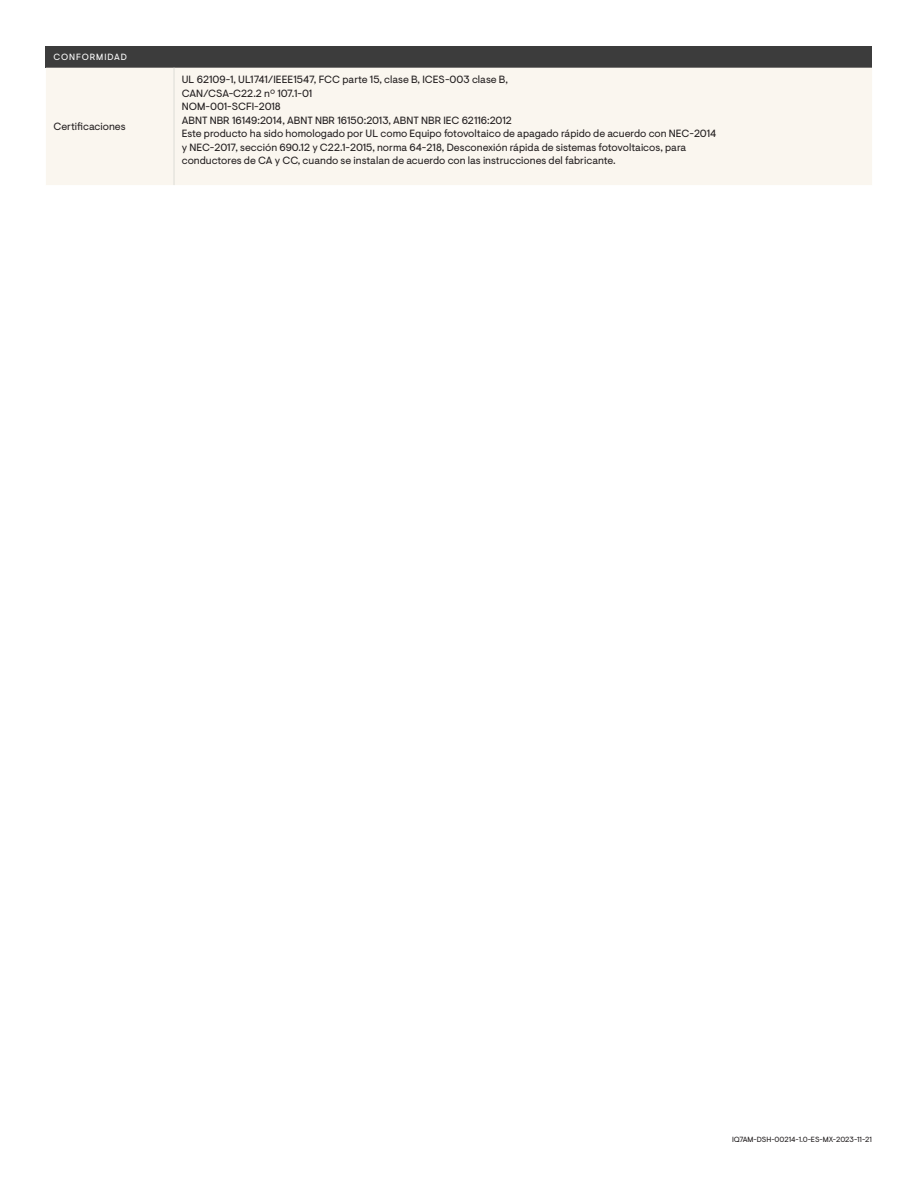
<style>
.page{position:relative;width:918px;height:1188px;background:#fff}
.page>*{position:absolute;margin:0;border:0;box-sizing:border-box;transform-origin:0 0}
.Specification_left_aligned{font:10.5px/13.5px "Enphase Visuelt";color:#231f20}
.Specification_left_col{font:10.5px "Enphase Visuelt";color:#231f20}
.Specification_first_cell{font:9px "Enphase Visuelt";letter-spacing:.1em;color:#fff}
.Footnote_right{font:7.5px "Enphase Visuelt";color:#231f20}
</style>
<div class="page">
<div style="left:46px;top:46px;width:826px;height:22px;background:#3c3c3c"></div>
<div style="left:46px;top:68px;width:826px;height:117px;background:#faf6ef"></div>
<hr style="left:174px;top:68px;width:1px;height:117px;background:#dcdcd6">
<p class="Specification_first_cell" style="left:53px;top:52px;width:75px">CONFORMIDAD</p>
<p class="Specification_left_col" style="left:53px;top:120px;width:74px">Certificaciones</p>
<p class="Specification_left_aligned" style="left:182px;top:73px;width:536px">UL 62109-1, UL1741/IEEE1547, FCC parte 15, clase B, ICES-003 clase B,<br>CAN/CSA-C22.2 nº 107.1-01<br>NOM-001-SCFI-2018<br>ABNT NBR 16149:2014, ABNT NBR 16150:2013, ABNT NBR IEC 62116:2012<br>Este producto ha sido homologado por UL como Equipo fotovoltaico de apagado rápido de acuerdo con NEC-2014 y NEC-2017, sección 690.12 y C22.1-2015, norma 64-218, Desconexión rápida de sistemas fotovoltaicos, para conductores de CA y CC, cuando se instalan de acuerdo con las instrucciones del fabricante.</p>
<p class="Footnote_right" style="left:732px;top:1135px;width:141px">IQ7AM-DSH-00214-1.0-ES-MX-2023-11-21</p>
</div>
